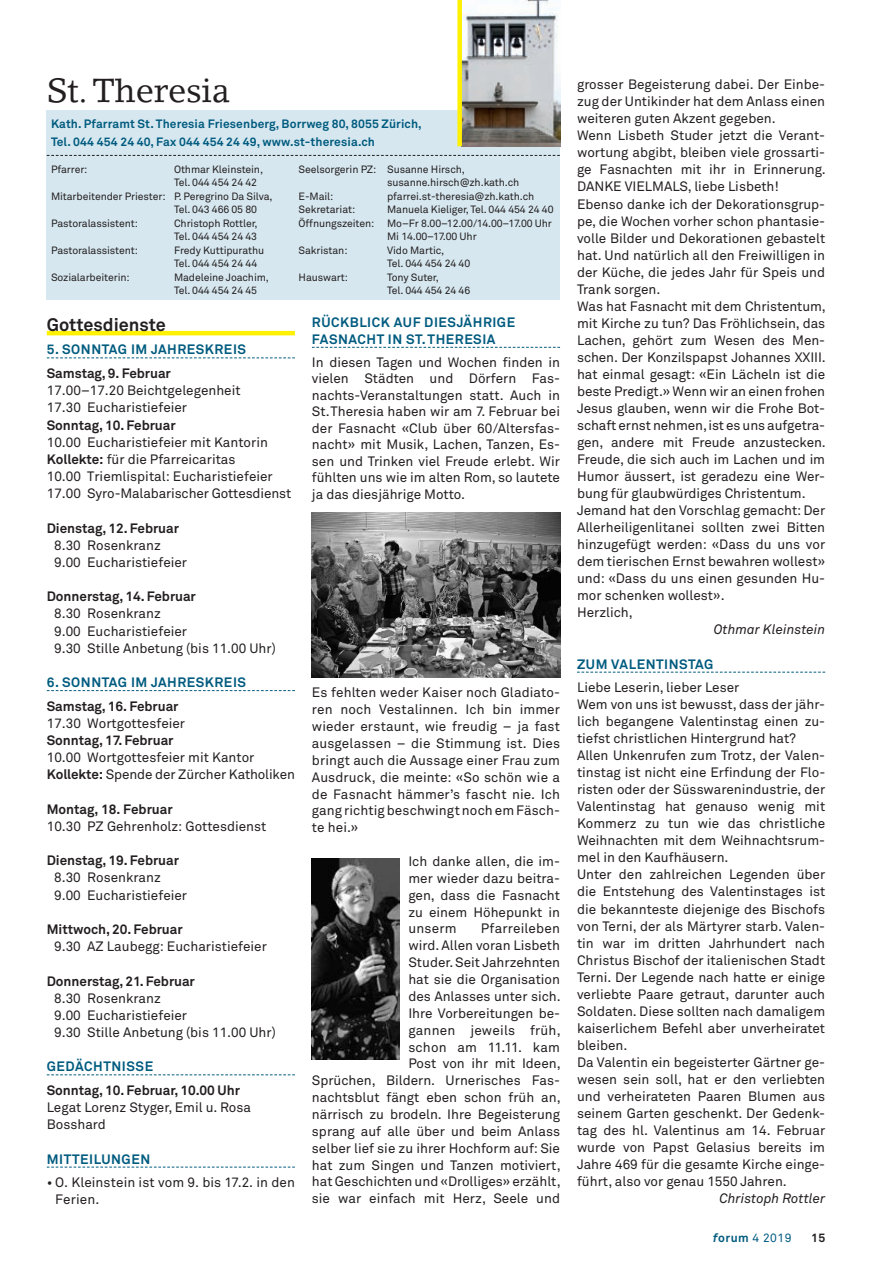
<style>
.page{position:relative;width:872px;height:1263px;background:#fff}
.page>*{position:absolute;margin:0;border:0;box-sizing:border-box;transform-origin:0 0}
.t1{font:33px "Lino Letter";letter-spacing:-.01em;color:#231f20}
.t2{font:700 18px "Akkurat Pro";color:#231f20}
.t3{font:13.5px/17.1px "Akkurat Pro";color:#231f20}
.t4{font:700 13.5px "Akkurat Pro";letter-spacing:-.005em;color:#231f20}
.t5{font:700 13.5px/16.5px "Akkurat Pro";letter-spacing:.04em;color:#005b7f}
.t6{font:italic 13.5px "Akkurat Pro";color:#231f20}
.t7{font:700 12px/18px "Akkurat Pro";letter-spacing:.01em;color:#005b7f}
.t8{font:12px "Akkurat Pro";color:#005b7f}
.t9{font:700 12px "Akkurat Pro";color:#231f20}
.t10{font:10.5px/13.5px "Akkurat Pro";letter-spacing:-.01em;color:#231f20}
.s1{font-weight:700}
.s2{font-weight:700;font-style:italic}
</style>
<div class="page">
<hr style="left:47px;top:331px;width:248px;height:4px;background:#fff101">
<svg style="left:47px;top:357px;width:248px;height:1px"></svg>
<svg style="left:47px;top:690px;width:248px;height:1px"></svg>
<svg style="left:47px;top:1074px;width:248px;height:1px"></svg>
<svg style="left:47px;top:1167px;width:248px;height:1px"></svg>
<svg style="left:312px;top:347px;width:248px;height:1px"></svg>
<svg style="left:577px;top:672px;width:248px;height:1px"></svg>
<div style="left:47px;top:111px;width:513px;height:189px;background:#d6e7ef"></div>
<img style="left:462px;top:0;width:98px;height:146px">
<div style="left:457px;top:0;width:5px;height:146px;background:#fff101"></div>
<svg style="left:47px;top:155px;width:513px;height:1px"></svg>
<img style="left:312px;top:512px;width:248px;height:166px">
<img style="left:312px;top:859px;width:88px;height:201px">
<h1 class="t1" style="left:47px;top:70px;width:185px">St. Theresia</h1>
<p class="t7" style="left:51px;top:115px;width:372px">Kath. Pfarramt St. Theresia Friesenberg, Borrweg 80, 8055 Zürich,<br>Tel. 044 454 24 40, Fax 044 454 24 49, www.st-theresia.ch</p>
<p class="t10" style="left:51px;top:163px;width:38px">Pfarrer:</p>
<p class="t10" style="left:174px;top:163px;width:90px">Othmar Kleinstein,</p>
<p class="t10" style="left:174px;top:176px;width:85px">Tel. 044 454 24 42</p>
<p class="t10" style="left:51px;top:190px;width:223px">Mitarbeitender Priester: P. Peregrino Da Silva,</p>
<p class="t10" style="left:174px;top:203px;width:84px">Tel. 043 466 05 80</p>
<p class="t10" style="left:51px;top:217px;width:88px">Pastoralassistent:</p>
<p class="t10" style="left:174px;top:217px;width:85px">Christoph Rottler,<br>Tel. 044 454 24 43</p>
<p class="t10" style="left:51px;top:244px;width:88px">Pastoralassistent:</p>
<p class="t10" style="left:174px;top:244px;width:92px">Fredy Kuttipurathu<br>Tel. 044 454 24 44</p>
<p class="t10" style="left:51px;top:271px;width:80px">Sozialarbeiterin:</p>
<p class="t10" style="left:174px;top:271px;width:96px">Madeleine Joachim,<br>Tel. 044 454 24 45</p>
<p class="t10" style="left:299px;top:163px;width:168px">Seelsorgerin PZ: Susanne Hirsch,</p>
<p class="t10" style="left:387px;top:176px;width:134px">susanne.hirsch@zh.kath.ch</p>
<p class="t10" style="left:299px;top:190px;width:36px">E-Mail:</p>
<p class="t10" style="left:387px;top:190px;width:149px">pfarrei.st-theresia@zh.kath.ch</p>
<p class="t10" style="left:299px;top:203px;width:58px">Sekretariat:</p>
<p class="t10" style="left:387px;top:203px;width:168px">Manuela Kieliger, Tel. 044 454 24 40</p>
<p class="t10" style="left:299px;top:217px;width:255px">Öffnungszeiten: Mo–Fr 8.00–12.00/14.00–17.00 Uhr</p>
<p class="t10" style="left:387px;top:230px;width:91px">Mi 14.00–17.00 Uhr</p>
<p class="t10" style="left:299px;top:244px;width:50px">Sakristan:</p>
<p class="t10" style="left:387px;top:244px;width:85px">Vido Martic,<br>Tel. 044 454 24 40</p>
<p class="t10" style="left:299px;top:271px;width:51px">Hauswart:</p>
<p class="t10" style="left:387px;top:271px;width:85px">Tony Suter,<br>Tel. 044 454 24 46</p>
<h2 class="t2" style="left:47px;top:313px;width:121px">Gottesdienste</h2>
<p class="t5" style="left:47px;top:342px;width:201px">5. SONNTAG IM JAHRESKREIS</p>
<p class="t4" style="left:47px;top:365px;width:126px">Samstag, 9. Februar</p>
<p class="t3" style="left:47px;top:382px;width:195px">17.00–17.20 Beichtgelegenheit<br>17.30 Eucharistiefeier</p>
<p class="t4" style="left:47px;top:416px;width:130px">Sonntag, 10. Februar</p>
<p class="t3" style="left:47px;top:434px;width:246px">10.00 Eucharistiefeier mit Kantorin <span class="s1">Kollekte:</span> für die Pfarreicaritas<br>10.00 Triemlispital: Eucharistiefeier 17.00 Syro-Malabarischer Gottesdienst</p>
<p class="t4" style="left:47px;top:519px;width:134px">Dienstag, 12. Februar</p>
<p class="t3" style="left:54px;top:537px;width:134px">8.30 Rosenkranz<br>9.00 Eucharistiefeier</p>
<p class="t4" style="left:47px;top:588px;width:151px">Donnerstag, 14. Februar</p>
<p class="t3" style="left:54px;top:606px;width:223px">8.30 Rosenkranz<br>9.00 Eucharistiefeier<br>9.30 Stille Anbetung (bis 11.00 Uhr)</p>
<p class="t5" style="left:47px;top:674px;width:201px">6. SONNTAG IM JAHRESKREIS</p>
<p class="t4" style="left:47px;top:697px;width:133px">Samstag, 16. Februar</p>
<p class="t3" style="left:47px;top:715px;width:140px">17.30 Wortgottesfeier</p>
<p class="t4" style="left:47px;top:732px;width:128px">Sonntag, 17. Februar</p>
<p class="t3" style="left:47px;top:749px;width:250px">10.00 Wortgottesfeier mit Kantor<br><span class="s1">Kollekte:</span> Spende der Zürcher Katholiken</p>
<p class="t4" style="left:47px;top:801px;width:127px">Montag, 18. Februar</p>
<p class="t3" style="left:47px;top:818px;width:221px">10.30 PZ Gehrenholz: Gottesdienst</p>
<p class="t4" style="left:47px;top:852px;width:134px">Dienstag, 19. Februar</p>
<p class="t3" style="left:54px;top:869px;width:134px">8.30 Rosenkranz<br>9.00 Eucharistiefeier</p>
<p class="t4" style="left:47px;top:921px;width:137px">Mittwoch, 20. Februar</p>
<p class="t3" style="left:54px;top:938px;width:214px">9.30 AZ Laubegg: Eucharistiefeier</p>
<p class="t4" style="left:47px;top:972px;width:150px">Donnerstag, 21. Februar</p>
<p class="t3" style="left:54px;top:990px;width:223px">8.30 Rosenkranz<br>9.00 Eucharistiefeier<br>9.30 Stille Anbetung (bis 11.00 Uhr)</p>
<p class="t5" style="left:47px;top:1058px;width:108px">GEDÄCHTNISSE</p>
<p class="t4" style="left:47px;top:1082px;width:195px">Sonntag, 10. Februar, 10.00 Uhr</p>
<p class="t3" style="left:47px;top:1099px;width:206px">Legat Lorenz Styger, Emil u. Rosa<br>Bosshard</p>
<p class="t5" style="left:47px;top:1151px;width:105px">MITTEILUNGEN</p>
<p class="t3" style="left:55px;top:1174px;width:241px;text-indent:-9px">• O. Kleinstein ist vom 9. bis 17.2. in den<br>Ferien.</p>
<p class="t5" style="left:312px;top:315px;width:205px">RÜCKBLICK AUF DIESJÄHRIGE<br>FASNACHT IN ST.THERESIA</p>
<p class="t3" style="left:312px;top:354px;width:250px;line-height:16.5px;text-align:justify">In diesen Tagen und Wochen finden in vielen Städten und Dörfern Fas&shy;nachts-Veranstaltungen statt. Auch in St.Theresia haben wir am 7. Februar bei der Fasnacht «Club über 60/Altersfas&shy;nacht» mit Musik, Lachen, Tanzen, Es&shy;sen und Trinken viel Freude erlebt. Wir fühlten uns wie im alten Rom, so lautete ja das diesjährige Motto.</p>
<p class="t3" style="left:312px;top:685px;width:250px;text-align:justify">Es fehlten weder Kaiser noch Gladiato&shy;ren noch Vestalinnen. Ich bin immer wieder erstaunt, wie freudig – ja fast ausgelassen – die Stimmung ist. Dies bringt auch die Aussage einer Frau zum Ausdruck, die meinte: «So schön wie a de Fasnacht hämmer’s fascht nie. Ich gang richtig beschwingt noch em Fäsch&shy;te hei.»</p>
<p class="t3" style="left:408px;top:853px;width:153px;text-align:justify">Ich danke allen, die im&shy;mer wieder dazu beitra&shy;gen, dass die Fasnacht zu einem Höhepunkt in unserm</p>
<p class="t3" style="left:312px;top:921px;width:250px;text-align:right">Pfarreileben<br>wird. Allen voran Lisbeth<br>Studer. Seit Jahrzehnten<br>hat sie die Organisation<br>des Anlasses unter sich.<br>Ihre Vorbereitungen be-<br>gannen jeweils früh,<br>schon am 11.11. kam<br>Post von ihr mit Ideen,<br>Sprüchen, Bildern. Urnerisches Fas&shy;nachtsblut fängt eben schon früh an, närrisch zu brodeln. Ihre Begeisterung sprang auf alle über und beim Anlass selber lief sie zu ihrer Hochform auf: Sie hat zum Singen und Tanzen motiviert, hat Geschichten und «Drolliges» erzählt, sie war einfach mit Herz, Seele und</p>
<p class="t3" style="left:577px;top:76px;width:250px">grosser Begeisterung dabei. Der Einbe&shy;zug der Untikinder hat dem Anlass einen weiteren guten Akzent gegeben.<br>Wenn Lisbeth Studer jetzt die Verant&shy;wortung abgibt, bleiben viele grossarti&shy;ge Fasnachten mit ihr in Erinnerung.<br>DANKE VIELMALS, liebe Lisbeth!<br>Ebenso danke ich der Dekorationsgrup&shy;pe, die Wochen vorher schon phantasie&shy;volle Bilder und Dekorationen gebastelt hat. Und natürlich all den Freiwilligen in der Küche, die jedes Jahr für Speis und Trank sorgen.<br>Was hat Fasnacht mit dem Christentum, mit Kirche zu tun? Das Fröhlichsein, das Lachen, gehört zum Wesen des Men&shy;schen. Der Konzilspapst Johannes XXIII. hat einmal gesagt: «Ein Lächeln ist die beste Predigt.» Wenn wir an einen frohen Jesus glauben, wenn wir die Frohe Bot&shy;schaft ernst nehmen, ist es uns aufgetra&shy;gen, andere mit Freude anzustecken.<br>Freude, die sich auch im Lachen und im Humor äussert, ist geradezu eine Wer&shy;bung für glaubwürdiges Christentum.<br>Jemand hat den Vorschlag gemacht: Der Allerheiligenlitanei sollten zwei Bitten hinzugefügt werden: «Dass du uns vor dem tierischen Ernst bewahren wollest» und: «Dass du uns einen gesunden Hu&shy;mor schenken wollest».<br>Herzlich,</p>
<p class="t6" style="left:713px;top:622px;width:113px">Othmar Kleinstein</p>
<p class="t5" style="left:577px;top:656px;width:138px">ZUM VALENTINSTAG</p>
<p class="t3" style="left:577px;top:679px;width:250px">Liebe Leserin, lieber Leser<br>Wem von uns ist bewusst, dass der jähr&shy;lich begangene Valentinstag einen zu&shy;tiefst christlichen Hintergrund hat?<br>Allen Unkenrufen zum Trotz, der Valen&shy;tinstag ist nicht eine Erfindung der Flo&shy;risten oder der Süsswarenindustrie, der Valentinstag hat genauso wenig mit Kommerz zu tun wie das christliche Weihnachten mit dem Weihnachtsrum&shy;mel in den Kaufhäusern.<br>Unter den zahlreichen Legenden über die Entstehung des Valentinstages ist die bekannteste diejenige des Bischofs von Terni, der als Märtyrer starb. Valen&shy;tin war im dritten Jahrhundert nach Christus Bischof der italienischen Stadt Terni. Der Legende nach hatte er einige verliebte Paare getraut, darunter auch Soldaten. Diese sollten nach damaligem kaiserlichem Befehl aber unverheiratet bleiben.<br>Da Valentin ein begeisterter Gärtner ge&shy;wesen sein soll, hat er den verliebten und verheirateten Paaren Blumen aus seinem Garten geschenkt. Der Gedenk&shy;tag des hl. Valentinus am 14. Februar wurde von Papst Gelasius bereits im Jahre 469 für die gesamte Kirche einge&shy;führt, also vor genau 1550 Jahren.</p>
<p class="t6" style="left:719px;top:1190px;width:107px">Christoph Rottler</p>
<p class="t8" style="left:713px;top:1231px;width:80px"><span class="s2">f</span><span class="s1">orum</span> 4 2019</p>
<p class="t9" style="left:811px;top:1231px;width:16px">15</p>
</div>
